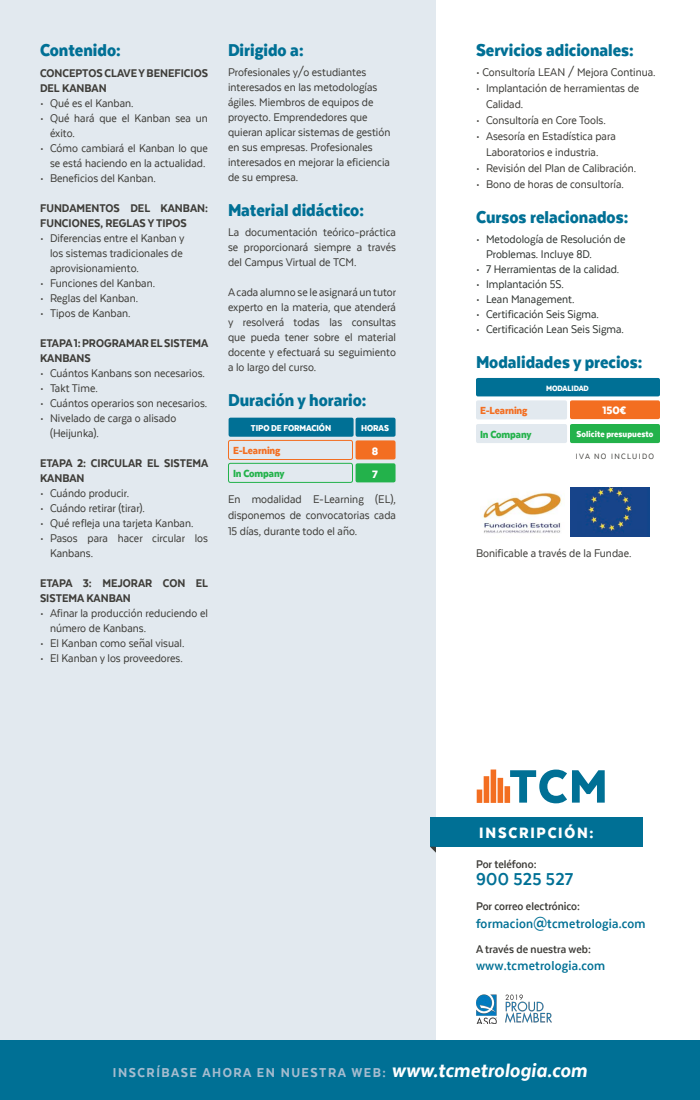
<style>
.page{position:relative;width:700px;height:1100px;background:#fff}
.page>*{position:absolute;margin:0;border:0;box-sizing:border-box;transform-origin:0 0}
.t1{font:900 20px "Texta Narrow";color:#007095}
.t2{font:700 20px "Texta Narrow";letter-spacing:.015em;color:#007095}
.t3{font:900 17.5px "Texta Narrow";letter-spacing:.1em;color:#fff}
.t4{font:800 15px "Texta Narrow";letter-spacing:.1em;color:#a5bccf}
.t5{font:700 15px "Texta Narrow";letter-spacing:.015em;color:#007095}
.t6{font:13px/15px "Texta Narrow";color:#3e3d39}
.t7{font:800 13px/15px "Texta Narrow";color:#3e3d39}
.t8{font:13px/15px "Texta Narrow";color:#313633}
.t9{font:700 13px "Texta Narrow";color:#3e3d39}
.t10{font:900 12.5px "Texta Narrow";color:#fff}
.t11{font:900 12px "Texta Narrow";letter-spacing:-.01em;color:#f36e21}
.t12{font:900 12px "Texta Narrow";letter-spacing:-.01em;color:#23b24b}
.t13{font:900 10px "Texta Narrow";color:#fff}
.t14{font:9px "Texta Narrow";letter-spacing:.15em;color:#3e3d39}
.t15{font:900 9px "Texta Narrow";letter-spacing:-.01em;color:#fff}
.s1{font-style:italic;font-size:22.5px;color:#fff}
</style>
<div class="page">
<div style="left:0;top:0;width:436px;height:1100px;background:#e2e9ef"></div>
<div style="left:0;top:1040px;width:700px;height:60px;background:#007095"></div>
<img style="left:570px;top:488px;width:80px;height:49px">
<img style="left:483px;top:492px;width:78px;height:41px">
<div style="left:570px;top:400px;width:90px;height:19px;background:#f36e21;border-radius:2px"></div>
<div style="left:476px;top:400px;width:91px;height:19px;background:#e2e9ef;border-radius:2px"></div>
<div style="left:570px;top:424px;width:90px;height:19px;background:#23b24b;border-radius:2px"></div>
<div style="left:476px;top:424px;width:91px;height:19px;background:#e2e9ef;border-radius:2px"></div>
<div style="left:476px;top:378px;width:184px;height:18px;background:#007095;border-radius:2px"></div>
<div style="left:430px;top:817px;width:213px;height:30px;background:#007095"></div>
<svg style="left:430px;top:847px;width:6px;height:6px"></svg>
<svg style="left:477px;top:770px;width:128px;height:33px"></svg>
<img style="left:476px;top:995px;width:76px;height:28px">
<div style="left:229px;top:418px;width:125px;height:19px;background:#007095;border-radius:2px"></div>
<div style="left:356px;top:418px;width:40px;height:19px;background:#007095;border-radius:2px"></div>
<div style="left:356px;top:440px;width:40px;height:20px;background:#f36e21;border-radius:2px"></div>
<div style="left:228px;top:440px;width:125px;height:20px;border:1px solid #f36e21;border-radius:2px"></div>
<div style="left:356px;top:463px;width:40px;height:19px;background:#23b24b;border-radius:2px"></div>
<div style="left:228px;top:463px;width:125px;height:20px;border:1px solid #23b24b;border-radius:2px"></div>
<p class="t1" style="left:40px;top:39px;width:82px">Contenido:</p>
<p class="t7" style="left:40px;top:65px;width:170px">CONCEPTOS CLAVE Y BENEFICIOS<br>DEL KANBAN</p>
<p class="t6" style="left:40px;top:95px;width:95px">• Qué es el Kanban.</p>
<p class="t6" style="left:50px;top:110px;width:160px;text-indent:-10px">• Qué hará que el Kanban sea un éxito.</p>
<p class="t6" style="left:40px;top:140px;width:169px;text-align:center">• Cómo cambiará el Kanban lo que se está haciendo en la actualidad.</p>
<p class="t6" style="left:40px;top:170px;width:117px">• Beneficios del Kanban.</p>
<p class="t7" style="left:40px;top:200px;width:169px">FUNDAMENTOS DEL KANBAN:<br>FUNCIONES, REGLAS Y TIPOS</p>
<p class="t6" style="left:50px;top:230px;width:136px;text-indent:-10px">• Diferencias entre el Kanban y los sistemas tradicionales de aprovisionamiento.</p>
<p class="t6" style="left:40px;top:275px;width:117px">• Funciones del Kanban.</p>
<p class="t6" style="left:40px;top:290px;width:100px">• Reglas del Kanban.</p>
<p class="t6" style="left:40px;top:305px;width:92px">• Tipos de Kanban.</p>
<p class="t7" style="left:40px;top:335px;width:170px">ETAPA 1: PROGRAMAR EL SISTEMA<br>KANBANS</p>
<p class="t6" style="left:40px;top:365px;width:166px">• Cuántos Kanbans son necesarios.</p>
<p class="t6" style="left:40px;top:380px;width:59px">• Takt Time.</p>
<p class="t6" style="left:40px;top:395px;width:169px">• Cuántos operarios son necesarios.</p>
<p class="t6" style="left:50px;top:410px;width:128px;text-indent:-10px">• Nivelado de carga o alisado (Heijunka).</p>
<p class="t7" style="left:40px;top:455px;width:170px">ETAPA 2: CIRCULAR EL SISTEMA<br>KANBAN</p>
<p class="t6" style="left:40px;top:485px;width:91px">• Cuándo producir.</p>
<p class="t6" style="left:40px;top:500px;width:106px">• Cuándo retirar (tirar).</p>
<p class="t6" style="left:40px;top:515px;width:155px">• Qué refleja una tarjeta Kanban.</p>
<p class="t6" style="left:50px;top:530px;width:160px;text-indent:-10px">• Pasos para hacer circular los<br>Kanbans.</p>
<p class="t7" style="left:40px;top:575px;width:170px">ETAPA 3: MEJORAR CON EL<br>SISTEMA KANBAN</p>
<p class="t6" style="left:50px;top:605px;width:160px;text-indent:-10px">• Afinar la producción reduciendo el número de Kanbans.</p>
<p class="t6" style="left:40px;top:635px;width:146px">• El Kanban como señal visual.</p>
<p class="t6" style="left:40px;top:650px;width:144px">• El Kanban y los proveedores.</p>
<p class="t1" style="left:228px;top:39px;width:77px">Dirigido a:</p>
<p class="t6" style="left:228px;top:64px;width:164px">Profesionales y/o estudiantes interesados en las metodologías ágiles. Miembros de equipos de proyecto. Emprendedores que quieran aplicar sistemas de gestión en sus empresas. Profesionales interesados en mejorar la eficiencia de su empresa.</p>
<p class="t1" style="left:228px;top:199px;width:138px">Material didáctico:</p>
<p class="t6" style="left:228px;top:224px;width:170px;text-align:justify">La documentación teórico-práctica se proporcionará siempre a través del Campus Virtual de TCM.</p>
<p class="t6" style="left:228px;top:284px;width:170px;text-align:justify">A cada alumno se le asignará un tutor experto en la materia, que atenderá y resolverá todas las consultas que pueda tener sobre el material docente y efectuará su seguimiento a lo largo del curso.</p>
<p class="t1" style="left:228px;top:389px;width:140px">Duración y horario:</p>
<p class="t13" style="left:251px;top:423px;width:82px">TIPO DE FORMACIÓN</p>
<p class="t13" style="left:361px;top:423px;width:29px">HORAS</p>
<p class="t11" style="left:233px;top:445px;width:49px">E-Learning</p>
<p class="t10" style="left:372px;top:444px;width:8px">8</p>
<p class="t12" style="left:233px;top:468px;width:53px">In Company</p>
<p class="t10" style="left:372px;top:467px;width:7px">7</p>
<p class="t6" style="left:228px;top:491px;width:170px;line-height:16px;text-align:justify">En modalidad E-Learning (EL), disponemos de convocatorias cada 15 días, durante todo el año.</p>
<p class="t1" style="left:476px;top:39px;width:159px">Servicios adicionales:</p>
<p class="t6" style="left:476px;top:64px;width:181px">• Consultoría LEAN / Mejora Continua.</p>
<p class="t6" style="left:486px;top:80px;width:155px;line-height:16px;text-indent:-10px">• Implantación de herramientas de<br>Calidad.</p>
<p class="t6" style="left:476px;top:112px;width:131px">• Consultoría en Core Tools.</p>
<p class="t6" style="left:476px;top:128px;width:141px;line-height:16px;text-align:center">• Asesoría en Estadística para<br>Laboratorios e industria.</p>
<p class="t6" style="left:476px;top:160px;width:162px">• Revisión del Plan de Calibración.</p>
<p class="t6" style="left:476px;top:176px;width:149px">• Bono de horas de consultoría.</p>
<p class="t1" style="left:476px;top:206px;width:154px">Cursos relacionados:</p>
<p class="t8" style="left:486px;top:231px;width:141px;text-indent:-10px">• Metodología de Resolución de<br>Problemas. Incluye 8D.</p>
<p class="t8" style="left:476px;top:261px;width:145px">• 7 Herramientas de la calidad.</p>
<p class="t8" style="left:476px;top:276px;width:89px">• Implantación 5S.</p>
<p class="t8" style="left:476px;top:291px;width:100px">• Lean Management.</p>
<p class="t8" style="left:476px;top:306px;width:124px">• Certificación Seis Sigma.</p>
<p class="t8" style="left:476px;top:321px;width:149px">• Certificación Lean Seis Sigma.</p>
<p class="t1" style="left:476px;top:351px;width:168px">Modalidades y precios:</p>
<p class="t11" style="left:480px;top:405px;width:49px">E-Learning</p>
<p class="t10" style="left:603px;top:404px;width:25px">150€</p>
<p class="t12" style="left:480px;top:428px;width:53px">In Company</p>
<p class="t13" style="left:577px;top:429px;width:78px">Solicite presupuesto</p>
<p class="t15" style="left:546px;top:383px;width:44px">MODALIDAD</p>
<p class="t14" style="left:576px;top:452px;width:80px">IVA NO INCLUIDO</p>
<p class="t6" style="left:476px;top:546px;width:157px">Bonificable a través de la Fundae.</p>
<p class="t3" style="left:479px;top:823px;width:116px">INSCRIPCIÓN:</p>
<p class="t9" style="left:476px;top:857px;width:62px">Por teléfono:</p>
<p class="t2" style="left:476px;top:869px;width:99px">900 525 527</p>
<p class="t9" style="left:476px;top:900px;width:105px">Por correo electrónico:</p>
<p class="t5" style="left:476px;top:916px;width:171px">formacion@tcmetrologia.com</p>
<p class="t9" style="left:476px;top:942px;width:116px">A través de nuestra web:</p>
<p class="t5" style="left:476px;top:958px;width:131px">www.tcmetrologia.com</p>
<p class="t4" style="left:113px;top:1064px;width:476px">INSCRÍBASE AHORA EN NUESTRA WEB: <span class="s1">www.tcmetrologia.com</span></p>
</div>
